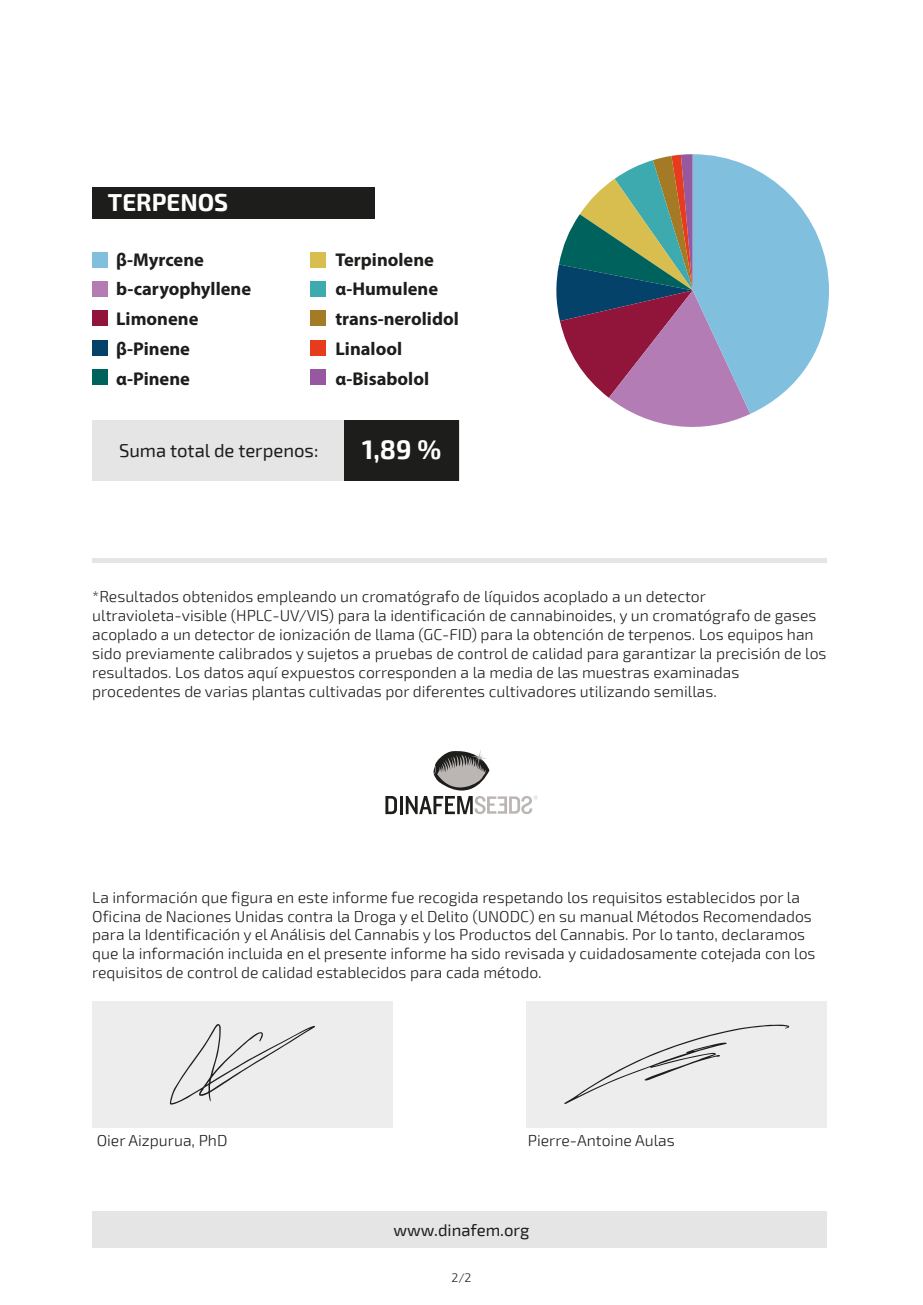
<style>
.page{position:relative;width:923px;height:1305px;background:#fff}
.page>*{position:absolute;margin:0;border:0;box-sizing:border-box;transform-origin:0 0}
.t1{font:700 26.25px "Exo 2";color:#fff}
.t2{font:700 23.97px "Exo 2";color:#fff}
.t3{font:700 18.55px/29.8px "Myriad Pro";color:#1d1d1b}
.t4{font:18.55px "Exo 2";color:#1d1d1b}
.t5{font:16.62px "Exo 2";color:#1d1d1b}
.t6{font:300 15.75px/18.9px "Exo 2";color:#1d1d1b}
.t7{font:300 12.25px "Exo 2";color:#1d1d1b}
</style>
<div class="page">
<div style="left:92px;top:420px;width:367px;height:60px;background:#e5e5e6"></div>
<div style="left:344px;top:420px;width:114px;height:60px;background:#1d1d1b"></div>
<svg style="left:385px;top:796px;width:12px;height:18px"></svg>
<hr style="left:399px;top:795px;width:3px;height:19px;background:#1d1d1b">
<svg style="left:405px;top:750px;width:132px;height:64px"></svg>
<div style="left:92px;top:187px;width:282px;height:31px;background:#1d1d1b"></div>
<div style="left:92px;top:1000px;width:300px;height:127px;background:#ededed"></div>
<div style="left:526px;top:1000px;width:300px;height:127px;background:#ededed"></div>
<div style="left:92px;top:1211px;width:734px;height:36px;background:#e5e5e6"></div>
<div style="left:92px;top:557px;width:734px;height:5px;background:#e5e5e6"></div>
<svg style="left:564px;top:1024px;width:225px;height:79px"></svg>
<svg style="left:170px;top:1024px;width:145px;height:80px"></svg>
<svg style="left:556px;top:154px;width:272px;height:273px"></svg>
<div style="left:92px;top:252px;width:16px;height:15px;background:#81bfde"></div>
<div style="left:92px;top:281px;width:16px;height:16px;background:#b47cb4"></div>
<div style="left:92px;top:310px;width:16px;height:16px;background:#91153b"></div>
<div style="left:92px;top:340px;width:16px;height:15px;background:#05426a"></div>
<div style="left:92px;top:369px;width:16px;height:16px;background:#00625d"></div>
<div style="left:310px;top:252px;width:16px;height:15px;background:#d7be4e"></div>
<div style="left:310px;top:281px;width:16px;height:16px;background:#3daaaf"></div>
<div style="left:310px;top:310px;width:16px;height:16px;background:#a57a24"></div>
<div style="left:310px;top:340px;width:16px;height:15px;background:#e73b1f"></div>
<div style="left:310px;top:369px;width:16px;height:16px;background:#9659a0"></div>
<h2 class="t2" style="left:108px;top:188px;width:122px">TERPENOS</h2>
<p class="t3" style="left:116px;top:244px;width:136px">β-Myrcene b-caryophyllene<br>Limonene β-Pinene α-Pinene</p>
<p class="t3" style="left:335px;top:244px;width:125px">Terpinolene α-Humulene trans-nerolidol<br>Linalool α-Bisabolol</p>
<p class="t4" style="left:119px;top:439px;width:201px">Suma total de terpenos:</p>
<h1 class="t1" style="left:362px;top:433px;width:80px">1,89 %</h1>
<p class="t6" style="left:92px;top:587px;width:735px">*Resultados obtenidos empleando un cromatógrafo de líquidos acoplado a un detector ultravioleta-visible (HPLC-UV/VIS) para la identificación de cannabinoides, y un cromatógrafo de gases acoplado a un detector de ionización de llama (GC-FID) para la obtención de terpenos. Los equipos han sido previamente calibrados y sujetos a pruebas de control de calidad para garantizar la precisión de los resultados. Los datos aquí expuestos corresponden a la media de las muestras examinadas procedentes de varias plantas cultivadas por diferentes cultivadores utilizando semillas.</p>
<p class="t6" style="left:92px;top:887px;width:724px">La información que figura en este informe fue recogida respetando los requisitos establecidos por la Oficina de Naciones Unidas contra la Droga y el Delito (UNODC) en su manual Métodos Recomendados para la Identificación y el Análisis del Cannabis y los Productos del Cannabis. Por lo tanto, declaramos que la información incluida en el presente informe ha sido revisada y cuidadosamente cotejada con los requisitos de control de calidad establecidos para cada método.</p>
<p class="t6" style="left:97px;top:1131px;width:132px">Oier Aizpurua, PhD</p>
<p class="t6" style="left:527px;top:1131px;width:148px">Pierre-Antoine Aulas</p>
<p class="t5" style="left:393px;top:1220px;width:137px">www.dinafem.org</p>
<p class="t7" style="left:451px;top:1269px;width:21px">2/2</p>
</div>
